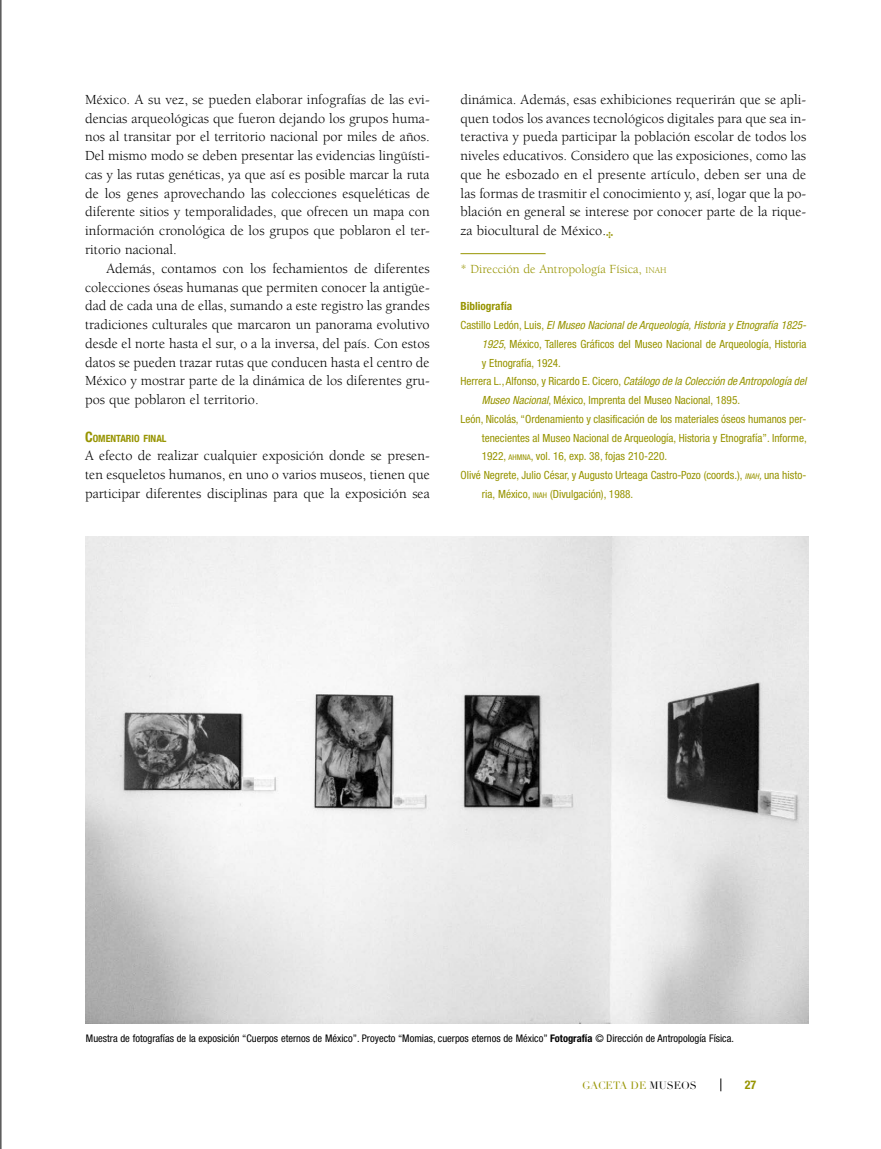
<style>
.page{position:relative;width:881px;height:1149px;background:#fff}
.page>*{position:absolute;margin:0;border:0;box-sizing:border-box;transform-origin:0 0}
.t1{font:14.25px/18.8px "Berkeley Std";color:#000;text-align:justify}
.t2{font:12.75px "Berkeley Std";color:#979400}
.t3{font:700 condensed 12px "Helvetica Neue";color:#979400}
.t4{font:condensed 11.25px "Helvetica Neue";color:#979400}
.t5{font:italic condensed 11.25px "Helvetica Neue";color:#979400}
.t6{font:700 condensed 11.25px "Helvetica Neue";color:#979400}
.t7{font:condensed 10.5px "Helvetica Neue";color:#000}
.t8{font:10.5px "Didot LH";color:#979400}
.t9{font:700 condensed 10.05px "Helvetica Neue";color:#979400}
.s1{font-size:14.25px}
.s2{color:#979400}
.s3{font-size:8.85px}
.s4{font-style:normal}
.s5{font-style:italic}
.s6{font-size:7.8px}
.s7{font-style:italic;font-size:7.8px}
.s8{font-weight:700}
.s9{color:#000}
</style>
<div class="page">
<svg style="left:720px;top:1078px;width:1px;height:12px"></svg>
<hr style="left:1px;top:0;width:1px;height:1148px;background:#000">
<img style="left:86px;top:536px;width:722px;height:486px">
<hr style="left:460px;top:253px;width:85px;height:1px;background:#979400">
<p class="t1" style="left:85px;top:90px;width:346px">México . A su vez, se pueden elaborar infografías de las evi&shy;dencias arqueológicas que fueron dejando los grupos huma&shy;nos al transitar por el territorio nacional por miles de años.<br>Del mismo modo se deben presentar las evidencias lingüísti&shy;cas y las rutas genéticas, ya que así es posible marcar la ruta de los genes aprovechando las colecciones esqueléticas de diferente sitios y temporalidades, que ofrecen un mapa con información cronológica de los grupos que poblaron el ter&shy;ritorio nacional.</p>
<p class="t1" style="left:85px;top:259px;width:346px;text-indent:21px">Además, contamos con los fechamientos de diferentes colecciones óseas humanas que permiten conocer la antigüe&shy;dad de cada una de ellas, sumando a este registro las grandes tradiciones culturales que marcaron un panorama evolutivo desde el norte hasta el sur, o a la inversa, del país. Con estos datos se pueden trazar rutas que conducen hasta el centro de México y mostrar parte de la dinámica de los diferentes gru&shy;pos que poblaron el territorio.</p>
<p class="t9" style="left:85px;top:429px;width:83px"><span class="s1">C</span>OMENTARIO FINAL</p>
<p class="t1" style="left:85px;top:446px;width:346px">A efecto de realizar cualquier exposición donde se presen&shy;ten esqueletos humanos, en uno o varios museos, tienen que participar diferentes disciplinas para que la exposición sea</p>
<p class="t1" style="left:460px;top:90px;width:347px">dinámica. Además, esas exhibiciones requerirán que se apli&shy;quen todos los avances tecnológicos digitales para que sea in&shy;teractiva y pueda participar la población escolar de todos los niveles educativos. Considero que las exposiciones, como las que he esbozado en el presente artículo, deben ser una de las formas de trasmitir el conocimiento y, así, logar que la po&shy;blación en general se interese por conocer parte de la rique&shy;za biocultural de México.<span class="s2">✣</span></p>
<p class="t2" style="left:460px;top:262px;width:208px">* Dirección de Antropología Física, <span class="s3">inah</span></p>
<p class="t6" style="left:460px;top:299px;width:53px">Bibliografía</p>
<p class="t5" style="left:460px;top:318px;width:347px"><span class="s4">Castillo Ledón, Luis,</span> El Museo Nacional de Arqueología, Historia y Etnografía 1825-</p>
<p class="t4" style="left:481px;top:337px;width:326px"><span class="s5">1925</span>, México, Talleres Gráficos del Museo Nacional de Arqueología, Historia</p>
<p class="t4" style="left:481px;top:356px;width:81px">y Etnografía, 1924.</p>
<p class="t5" style="left:460px;top:375px;width:347px"><span class="s4">Herrera L., Alfonso, y Ricardo E. Cicero,</span> Catálogo de la Colección de Antropología del</p>
<p class="t4" style="left:481px;top:393px;width:260px"><span class="s5">Museo Nacional</span>, México, Imprenta del Museo Nacional, 1895.</p>
<p class="t4" style="left:460px;top:412px;width:347px">León, Nicolás, “Ordenamiento y clasificación de los materiales óseos humanos per-</p>
<p class="t4" style="left:481px;top:431px;width:326px">tenecientes al Museo Nacional de Arqueología, Historia y Etnografía”. Informe,</p>
<p class="t4" style="left:481px;top:450px;width:187px">1922, <span class="s6">AHMNA</span>, vol. 16, exp. 38, fojas 210-220.</p>
<p class="t4" style="left:460px;top:468px;width:347px">Olivé Negrete, Julio César, y Augusto Urteaga Castro-Pozo (coords.), <span class="s7">inah</span><span class="s5">,</span> una histo-</p>
<p class="t4" style="left:481px;top:487px;width:153px">ria, México, <span class="s6">INAH</span> (Divulgación), 1988.</p>
<p class="t7" style="left:86px;top:1031px;width:649px">Muestra de fotografías de la exposición “Cuerpos eternos de México”. Proyecto “Momias, cuerpos eternos de México” <span class="s8">Fotografía</span> © Dirección de Antropología Física.</p>
<p class="t8" style="left:582px;top:1078px;width:116px">GACETA DE <span class="s9">MUSEOS</span></p>
<p class="t3" style="left:744px;top:1077px;width:13px">27</p>
</div>
